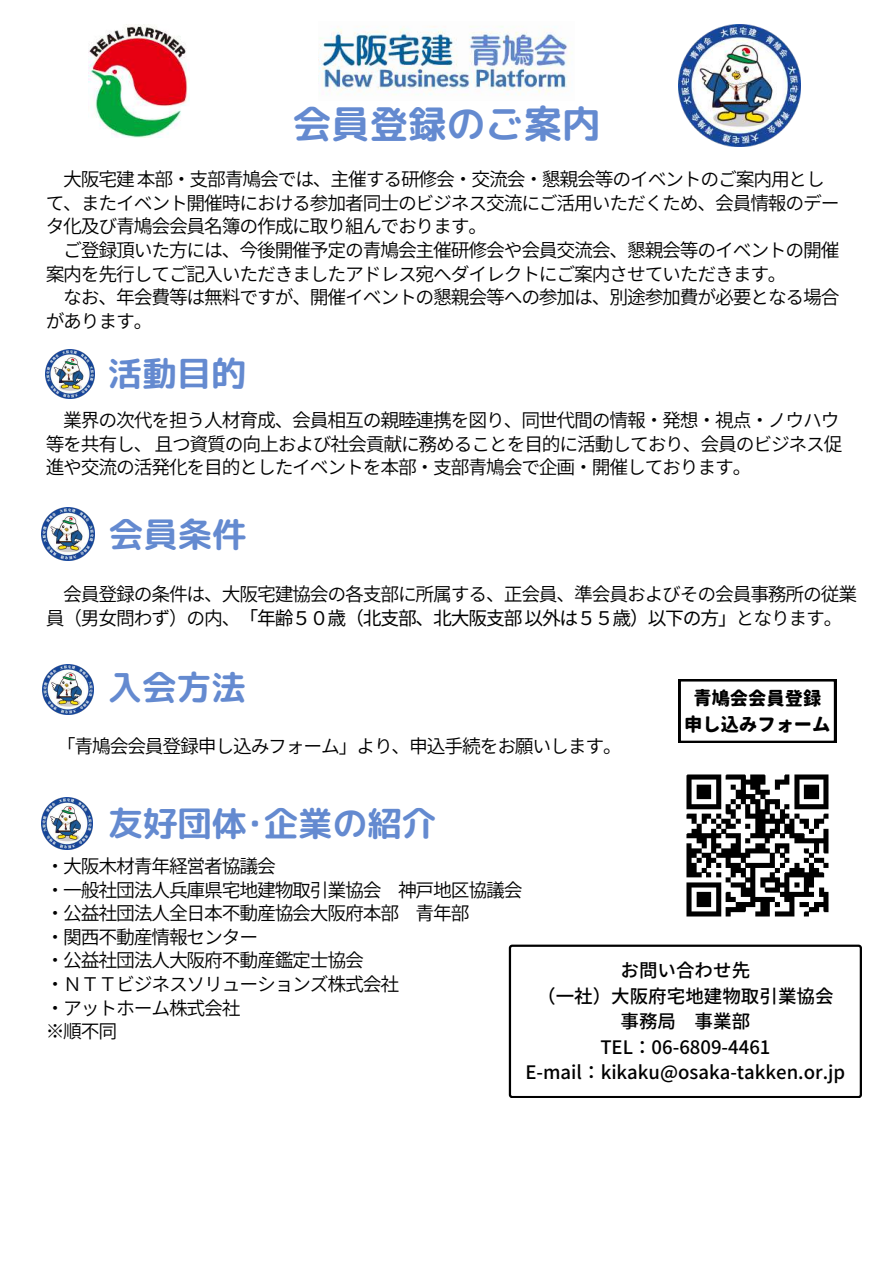
<style>
.page{position:relative;width:893px;height:1264px;background:#fff}
.page>*{position:absolute;margin:0;border:0;box-sizing:border-box;transform-origin:0 0}
.t1{font:38.55px "rounded mplus 1 p bold";color:#648ad0}
.t2{font:34.5px "rounded mplus 1 p bold";color:#648ad0}
.t3{font:600 18.75px/23.7px "Noto Sans JP";letter-spacing:-.065em;color:#000}
.t4{font:500 18.45px/25.5px "Noto Sans JP";color:#000;text-align:center}
.t5{font:800 18.3px/25.5px "Gen Jyuu Gothic";color:#000;text-align:center}
.s1{font-weight:400}
</style>
<div class="page">
<img style="left:319px;top:26px;width:254px;height:69px">
<img style="left:41px;top:797px;width:52px;height:52px">
<img style="left:42px;top:664px;width:51px;height:50px">
<img style="left:41px;top:508px;width:53px;height:52px">
<img style="left:46px;top:350px;width:48px;height:48px">
<svg style="left:678px;top:679px;width:158px;height:64px"></svg>
<img style="left:678px;top:25px;width:122px;height:121px">
<img style="left:88px;top:25px;width:101px;height:112px">
<svg style="left:509px;top:944px;width:352px;height:153px"></svg>
<img style="left:686px;top:774px;width:143px;height:143px">
<h1 class="t1" style="left:293px;top:97px;width:309px">会員登録のご案内</h1>
<p class="t3" style="left:46px;top:166px;width:795px;text-indent:18px">大阪宅建本部・支部青鳩会では、主催する研修会・交流会・懇親会等のイベントのご案内用として、またイベント開催時における参加者同士のビジネス交流にご活用いただくため、会員情報のデータ化及び青鳩会会員名簿の作成に取り組んでおります。</p>
<p class="t3" style="left:46px;top:237px;width:795px;text-indent:18px">ご登録頂いた方には、今後開催予定の青鳩会主催研修会や会員交流会、懇親会等のイベントの開催案内を先行してご記入いただきましたアドレス宛へダイレクトにご案内させていただきます。</p>
<p class="t3" style="left:46px;top:284px;width:795px;text-indent:18px">なお、年会費等は無料ですが、開催イベントの懇親会等への参加は、別途参加費が必要となる場合があります。</p>
<h2 class="t2" style="left:108px;top:349px;width:139px">活動目的</h2>
<p class="t3" style="left:46px;top:407px;width:798px;text-indent:18px">業界の次代を担う人材育成、会員相互の親睦連携を図り、同世代間の情報・発想・視点・ノウハウ等を共有し、且つ資質の向上および社会貢献に務めることを目的に活動しており、会員のビジネス促進や交流の活発化を目的としたイベントを本部・支部青鳩会で企画・開催しております。</p>
<h2 class="t2" style="left:109px;top:509px;width:139px">会員条件</h2>
<p class="t3" style="left:46px;top:581px;width:813px;text-indent:18px">会員登録の条件は、大阪宅建協会の各支部に所属する、正会員、準会員およびその会員事務所の従業員（男女問わず）の内、<span class="s1">「年齢５０歳（北支部、北大阪支部以外は５５歳）以下の方」</span>となります。</p>
<h2 class="t2" style="left:108px;top:663px;width:139px">入会方法</h2>
<p class="t3" style="left:57px;top:733px;width:566px">「青鳩会会員登録申し込みフォーム」より、申込手続をお願いします。</p>
<h2 class="t2" style="left:108px;top:799px;width:329px">友好団体･企業の紹介</h2>
<p class="t5" style="left:684px;top:685px;width:148px">青鳩会会員登録申し込みフォーム</p>
<p class="t3" style="left:46px;top:853px;width:478px">・大阪木材青年経営者協議会<br>・一般社団法人兵庫県宅地建物取引業協会 神戸地区協議会・公益社団法人全日本不動産協会大阪府本部 青年部<br>・関西不動産情報センター<br>・公益社団法人大阪府不動産鑑定士協会<br>・ＮＴＴビジネスソリューションズ株式会社<br>・アットホーム株式会社<br>※順不同</p>
<p class="t4" style="left:525px;top:956px;width:321px">お問い合わせ先<br>（一社）大阪府宅地建物取引業協会<br>事務局 事業部<br>TEL：06-6809-4461<br>E-mail：kikaku@osaka-takken.or.jp</p>
</div>
